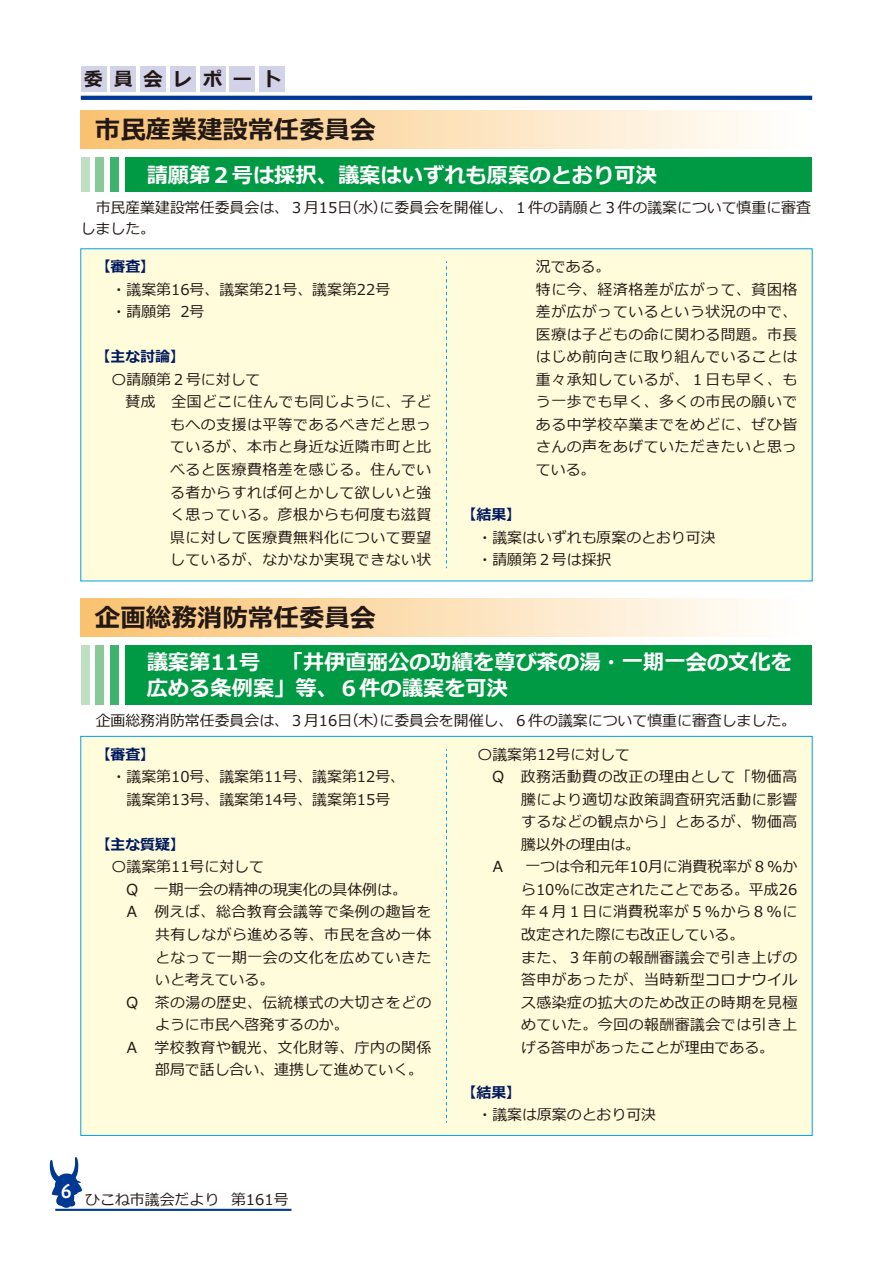
<style>
.page{position:relative;width:893px;height:1263px;background:#fff}
.page>*{position:absolute;margin:0;border:0;box-sizing:border-box;transform-origin:0 0}
.t1{font:700 25.5px "Meiryo";color:#221815}
.t2{font:700 21.3px/25.5px "Meiryo";color:#fff}
.t3{font:700 19.2px "Meiryo";letter-spacing:.555em;color:#221815}
.t4{font:14.85px/22.5px "Meiryo";letter-spacing:.035em;color:#221815}
.t5{font:14.85px/22.5px "Meiryo";color:#221815}
.t6{font:700 14.85px "Meiryo";color:#001a60}
.s1{font-family:"Hiragino UD Sans Std N W4"}
</style>
<div class="page">
<hr style="left:55px;top:1209px;width:236px;height:2px;background:#003894">
<svg style="left:50px;top:1157px;width:32px;height:51px"></svg>
<svg style="left:81px;top:96px;width:731px;height:4px;background:#033a95"></svg>
<div style="left:81px;top:66px;width:25px;height:25px;background:#d2d2e9"></div>
<div style="left:111px;top:66px;width:25px;height:25px;background:#d2d2e9"></div>
<div style="left:140px;top:66px;width:26px;height:25px;background:#d2d2e9"></div>
<div style="left:170px;top:66px;width:26px;height:25px;background:#d2d2e9"></div>
<div style="left:200px;top:66px;width:25px;height:25px;background:#d2d2e9"></div>
<div style="left:230px;top:66px;width:25px;height:25px;background:#d2d2e9"></div>
<div style="left:259px;top:66px;width:26px;height:25px;background:#d2d2e9"></div>
<div style="left:81px;top:111px;width:731px;height:38px;background:linear-gradient(to right,#f9c270,#fff)"></div>
<div style="left:80px;top:248px;width:733px;height:333px;background:#fffcdb"></div>
<div style="left:125px;top:157px;width:687px;height:34px;background:#094"></div>
<div style="left:111px;top:157px;width:8px;height:34px;background:#3eb370"></div>
<div style="left:96px;top:157px;width:8px;height:34px;background:#89c997"></div>
<div style="left:81px;top:157px;width:8px;height:34px;background:#bedfc2"></div>
<svg style="left:446px;top:262px;width:1px;height:306px"></svg>
<div style="left:81px;top:598px;width:731px;height:38px;background:linear-gradient(to right,#f9c270,#fff)"></div>
<div style="left:80px;top:736px;width:733px;height:400px;background:#fffcdb;border:1px solid #00a0e9"></div>
<div style="left:125px;top:645px;width:687px;height:59px;background:#094"></div>
<div style="left:111px;top:645px;width:8px;height:59px;background:#3eb370"></div>
<div style="left:96px;top:645px;width:8px;height:59px;background:#89c997"></div>
<div style="left:81px;top:645px;width:8px;height:59px;background:#bedfc2"></div>
<svg style="left:446px;top:749px;width:1px;height:374px"></svg>
<p class="t3" style="left:84px;top:65px;width:199px">委員会レポート</p>
<h1 class="t1" style="left:95px;top:112px;width:282px">市民産業建設常任委員会</h1>
<h2 class="t2" style="left:147px;top:163px;width:512px">請願第２号は採択、議案はいずれも原案のとおり可決</h2>
<p class="t5" style="left:81px;top:198px;width:732px;line-height:21.3px">　市民産業建設常任委員会は、３月15日（水）に委員会を開催し、１件の請願と３件の議案について慎重に審査しました。</p>
<p class="t4" style="left:536px;top:256px;width:263px">況である。<br>特に今、経済格差が広がって、貧困格差が広がっているという状況の中で、医療は子どもの命に関わる問題。市長はじめ前向きに取り組んでいることは重々承知しているが、１日も早く、もう一歩でも早く、多くの市民の願いである中学校卒業までをめどに、ぜひ皆さんの声をあげていただきたいと思っている。</p>
<p class="t6" style="left:462px;top:504px;width:61px">【結果】</p>
<p class="t5" style="left:477px;top:527px;width:240px">・議案はいずれも原案のとおり可決・請願第２号は採択</p>
<h1 class="t1" style="left:95px;top:599px;width:282px">企画総務消防常任委員会</h1>
<p class="t6" style="left:96px;top:256px;width:61px">【審査】</p>
<p class="t5" style="left:112px;top:279px;width:280px">・議案第16号、議案第21号、議案第22号・請願第 2号</p>
<p class="t6" style="left:96px;top:346px;width:91px">【主な討論】</p>
<p class="t5" style="left:112px;top:369px;width:150px">〇請願第２号に対して</p>
<p class="t4" style="left:125px;top:391px;width:307px">賛成　全国どこに住んでも同じように、子ど</p>
<p class="t4" style="left:170px;top:414px;width:263px">もへの支援は平等であるべきだと思っ</p>
<p class="t4" style="left:170px;top:437px;width:263px">ているが、本市と身近な近隣市町と比</p>
<p class="t4" style="left:170px;top:459px;width:263px">べると医療費格差を感じる。住んでい</p>
<p class="t4" style="left:170px;top:482px;width:263px">る者からすれば何とかして欲しいと強</p>
<p class="t4" style="left:170px;top:504px;width:263px">く思っている。彦根からも何度も滋賀</p>
<p class="t4" style="left:170px;top:527px;width:263px">県に対して医療費無料化について要望</p>
<p class="t4" style="left:170px;top:549px;width:263px">しているが、なかなか実現できない状</p>
<h2 class="t2" style="left:147px;top:651px;width:647px">議案第11号　「井伊直弼公の功績を尊び茶の湯・一期一会の文化を広める条例案」等、６件の議案を可決</h2>
<p class="t5" style="left:81px;top:710px;width:717px">　企画総務消防常任委員会は、３月16日（木）に委員会を開催し、６件の議案について慎重に審査しました。</p>
<p class="t5" style="left:477px;top:744px;width:154px">〇議案第12号に対して</p>
<p class="t4" style="left:491px;top:766px;width:308px"><span class="s1">Ｑ</span>　政務活動費の改正の理由として「物価高</p>
<p class="t4" style="left:521px;top:789px;width:278px">騰により適切な政策調査研究活動に影響</p>
<p class="t4" style="left:521px;top:811px;width:278px">するなどの観点から」とあるが、物価高</p>
<p class="t5" style="left:521px;top:834px;width:121px">騰以外の理由は。</p>
<p class="t5" style="left:490px;top:856px;width:308px"><span class="s1">Ａ</span> 　一つは令和元年10月に消費税率が８%か</p>
<p class="t5" style="left:521px;top:879px;width:278px">ら10%に改定されたことである。平成26</p>
<p class="t4" style="left:521px;top:902px;width:278px">年４月１日に消費税率が５%から８%に</p>
<p class="t5" style="left:521px;top:924px;width:225px">改定された際にも改正している。</p>
<p class="t4" style="left:521px;top:947px;width:278px">また、３年前の報酬審議会で引き上げの</p>
<p class="t4" style="left:521px;top:969px;width:278px">答申があったが、当時新型コロナウイル</p>
<p class="t4" style="left:521px;top:992px;width:278px">ス感染症の拡大のため改正の時期を見極</p>
<p class="t4" style="left:521px;top:1014px;width:278px">めていた。今回の報酬審議会では引き上</p>
<p class="t5" style="left:521px;top:1037px;width:254px">げる答申があったことが理由である。</p>
<p class="t6" style="left:462px;top:1082px;width:61px">【結果】</p>
<p class="t5" style="left:477px;top:1104px;width:180px">・議案は原案のとおり可決</p>
<p class="t6" style="left:96px;top:744px;width:61px">【審査】</p>
<p class="t5" style="left:112px;top:766px;width:295px">・議案第10号、議案第11号、議案第12号、　議案第13号、議案第14号、議案第15号</p>
<p class="t6" style="left:96px;top:834px;width:91px">【主な質疑】</p>
<p class="t5" style="left:112px;top:856px;width:154px">〇議案第11号に対して</p>
<p class="t5" style="left:125px;top:879px;width:284px"><span class="s1">Ｑ</span>　一期一会の精神の現実化の具体例は。</p>
<p class="t4" style="left:125px;top:902px;width:308px"><span class="s1">Ａ</span>　例えば、総合教育会議等で条例の趣旨を</p>
<p class="t4" style="left:155px;top:924px;width:278px">共有しながら進める等、市民を含め一体</p>
<p class="t4" style="left:155px;top:947px;width:278px">となって一期一会の文化を広めていきた</p>
<p class="t5" style="left:155px;top:969px;width:121px">いと考えている。</p>
<p class="t4" style="left:125px;top:992px;width:308px"><span class="s1">Ｑ</span>　茶の湯の歴史、伝統様式の大切さをどの</p>
<p class="t5" style="left:155px;top:1014px;width:195px">ように市民へ啓発するのか。</p>
<p class="t4" style="left:125px;top:1037px;width:308px"><span class="s1">Ａ</span>　学校教育や観光、文化財等、庁内の関係</p>
<p class="t5" style="left:155px;top:1059px;width:269px">部局で話し合い、連携して進めていく。</p>
<p class="t5" style="left:61px;top:1189px;width:229px"><sup>6</sup> ひこね市議会だより 第161号</p>
</div>
